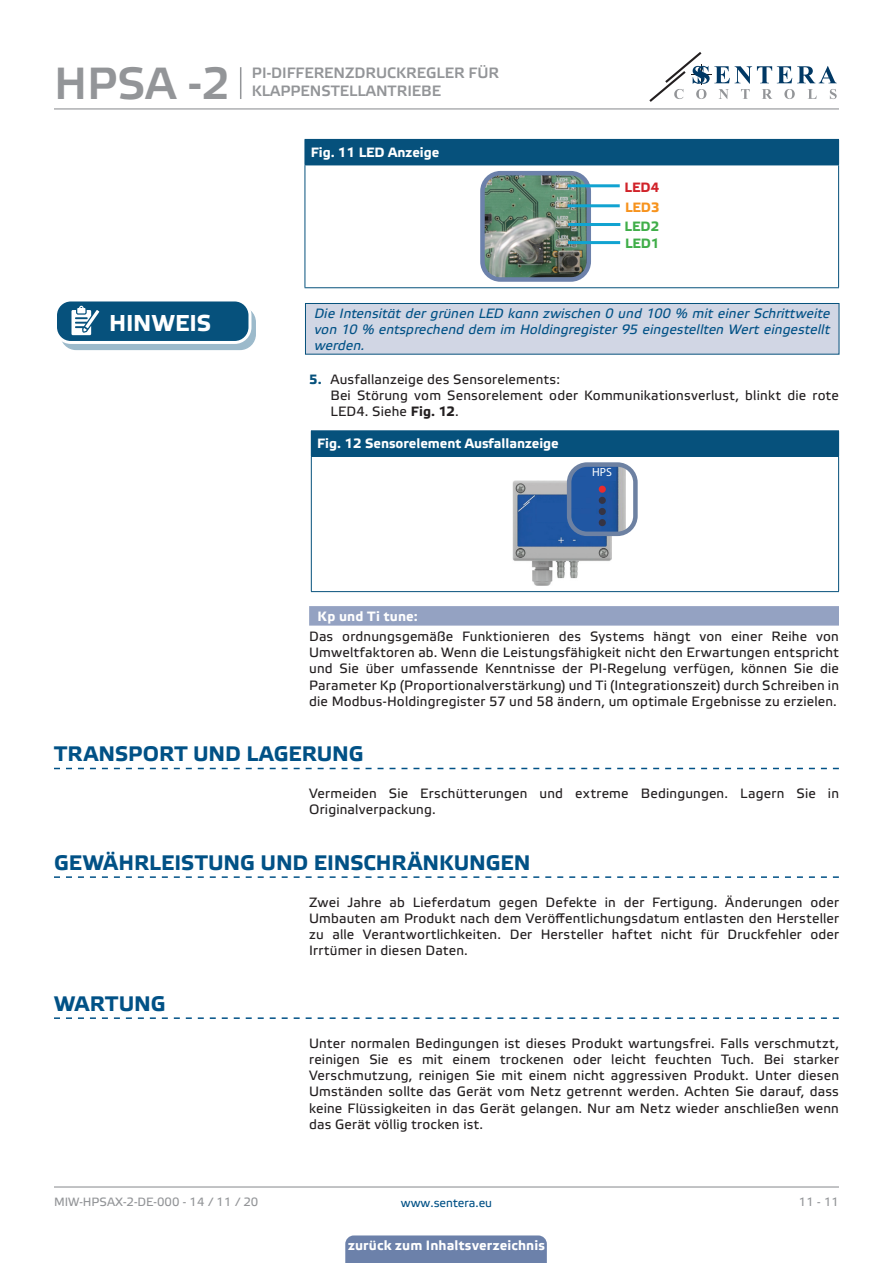
<style>
.page{position:relative;width:893px;height:1263px;background:#fff}
.page>*{position:absolute;margin:0;border:0;box-sizing:border-box;transform-origin:0 0}
.t1{font:45px "Etelka Medium Pro";color:#939598}
.t2{font:700 22.95px "Etelka Text Pro";color:#fff}
.t3{font:700 21px "Etelka Text Pro";color:#015186}
.t4{font:15px "Etelka Medium Pro";color:#939598}
.body{font:13.5px/16.2px "Etelka Text Pro";letter-spacing:.015em;color:#231f20;text-align:justify}
.attention{font:italic 13.5px/16.2px "Etelka Text Pro";letter-spacing:.01em;color:#015186;text-align:justify}
.Numbering{font:13.5px/16.2px "Etelka Text Pro";letter-spacing:.015em;color:#231f20}
.head-table{font:700 13.5px "Etelka Text Pro";color:#fff}
.Number-roman{font:700 13.5px "Etelka Text Pro";letter-spacing:.02em;color:#fff}
.t5{font:700 13.5px "Etelka Text Pro";color:#40ae49}
.t6{font:700 13.5px "Etelka Text Pro";color:#f7931d}
.t7{font:700 13.5px "Etelka Text Pro";color:#d1232a}
.t8{font:12px "Etelka Text Pro";color:#939598}
.t9{font:12px "Etelka Text Pro";color:#015186}
.t10{font:11.85px "Myriad Pro";color:#fff}
.s1{font-weight:700;color:#06517c}
.s2{font-weight:700}
</style>
<div class="page">
<hr style="left:54px;top:108px;width:785px;height:1px;background:#939598">
<hr style="left:54px;top:1186px;width:785px;height:1px;background:#939598">
<svg style="left:649px;top:52px;width:188px;height:50px"></svg>
<div style="left:345px;top:1235px;width:202px;height:28px;background:#6c81aa"></div>
<div style="left:309px;top:606px;width:530px;height:20px;background:#94a2c2"></div>
<div style="left:305px;top:139px;width:534px;height:26px;background:#06517c"></div>
<hr style="left:305px;top:165px;width:534px;height:1px;background:#06517c">
<hr style="left:305px;top:165px;width:1px;height:122px;background:#06517c">
<hr style="left:838px;top:165px;width:1px;height:122px;background:#06517c">
<hr style="left:305px;top:287px;width:534px;height:1px;background:#06517c">
<img style="left:485px;top:176px;width:101px;height:101px">
<div style="left:480px;top:171px;width:111px;height:111px;border:4px solid #6c81aa;border-radius:18px"></div>
<hr style="left:568px;top:241px;width:52px;height:3px;background:#11a3d1">
<hr style="left:568px;top:223px;width:52px;height:3px;background:#11a3d1">
<hr style="left:568px;top:204px;width:52px;height:3px;background:#11a3d1">
<hr style="left:568px;top:184px;width:52px;height:3px;background:#11a3d1">
<div style="left:61px;top:307px;width:194px;height:42px;background:#9cbacb;border-radius:15px"></div>
<div style="left:60px;top:306px;width:196px;height:44px;border:1px solid #06517c;border-radius:15px"></div>
<div style="left:56px;top:300px;width:194px;height:42px;background:#06517c;border-radius:15px"></div>
<div style="left:54px;top:298px;width:197px;height:46px;border:3px solid #fff;border-radius:15px"></div>
<svg style="left:71px;top:306px;width:34px;height:37px"></svg>
<div style="left:305px;top:303px;width:534px;height:51px;background:#d1d6e4"></div>
<div style="left:305px;top:303px;width:534px;height:52px;border:1px solid #06517c"></div>
<div style="left:311px;top:431px;width:528px;height:25px;background:#06517c"></div>
<hr style="left:311px;top:457px;width:1px;height:134px;background:#06517c">
<hr style="left:838px;top:457px;width:1px;height:134px;background:#06517c">
<hr style="left:311px;top:591px;width:528px;height:1px;background:#06517c">
<hr style="left:311px;top:430px;width:528px;height:1px;background:#06517c">
<hr style="left:311px;top:456px;width:528px;height:1px;background:#06517c">
<img style="left:512px;top:480px;width:100px;height:106px">
<div style="left:537px;top:503px;width:50px;height:18px;background:#2057a3"></div>
<img style="left:569px;top:467px;width:58px;height:67px">
<div style="left:569px;top:477px;width:16px;height:30px;background:#2057a3"></div>
<div style="left:599px;top:486px;width:7px;height:7px;background:#e92c2e;border-radius:50%"></div>
<div style="left:599px;top:497px;width:7px;height:7px;background:#363443;border-radius:50%"></div>
<div style="left:599px;top:508px;width:7px;height:7px;background:#363443;border-radius:50%"></div>
<div style="left:599px;top:519px;width:7px;height:7px;background:#363443;border-radius:50%"></div>
<div style="left:591px;top:465px;width:25px;height:16px;background:#2057a3"></div>
<div style="left:567px;top:462px;width:71px;height:74px;border:4px solid #6d81a2;border-radius:18px"></div>
<svg style="left:54px;top:768px;width:785px;height:1px"></svg>
<svg style="left:54px;top:876px;width:785px;height:2px"></svg>
<svg style="left:54px;top:1017px;width:785px;height:2px"></svg>
<hr style="left:240px;top:67px;width:1px;height:32px;background:#939598">
<h1 class="t1" style="left:54px;top:59px;width:177px">HPSA -2</h1>
<p class="t4" style="left:252px;top:65px;width:249px">PI-DIFFERENZDRUCKREGLER FÜR</p>
<p class="t4" style="left:252px;top:83px;width:191px">KLAPPENSTELLANTRIEBE</p>
<p class="head-table" style="left:311px;top:145px;width:130px">Fig. 11 LED Anzeige</p>
<p class="t7" style="left:625px;top:179px;width:36px">LED4</p>
<p class="t6" style="left:625px;top:200px;width:36px">LED3</p>
<p class="t5" style="left:625px;top:218px;width:36px">LED2</p>
<p class="t5" style="left:625px;top:236px;width:36px">LED1</p>
<p class="t2" style="left:109px;top:310px;width:104px">HINWEIS</p>
<p class="attention" style="left:314px;top:306px;width:517px">Die Intensität der grünen LED kann zwischen 0 und 100 % mit einer Schrittweite von 10 % entsprechend dem im Holdingregister 95 eingestellten Wert eingestellt werden.</p>
<p class="body" style="left:309px;top:372px;width:252px"><span class="s1">5.</span> Ausfallanzeige des Sensorelements:</p>
<p class="Numbering" style="left:330px;top:388px;width:510px">Bei Störung vom Sensorelement oder Kommunikationsverlust, blinkt die rote<br>LED4. Siehe <span class="s2">Fig. 12</span>.</p>
<p class="head-table" style="left:317px;top:436px;width:243px">Fig. 12 Sensorelement Ausfallanzeige</p>
<p class="t10" style="left:592px;top:464px;width:21px">HPS</p>
<p class="Number-roman" style="left:318px;top:608px;width:102px">Kp und Ti tune:</p>
<p class="body" style="left:309px;top:629px;width:531px">Das ordnungsgemäße Funktionieren des Systems hängt von einer Reihe von Umweltfaktoren ab. Wenn die Leistungsfähigkeit nicht den Erwartungen entspricht und Sie über umfassende Kenntnisse der PI-Regelung verfügen, können Sie die Parameter Kp (Proportionalverstärkung) und Ti (Integrationszeit) durch Schreiben in die Modbus-Holdingregister 57 und 58 ändern, um optimale Ergebnisse zu erzielen.</p>
<p class="t3" style="left:54px;top:742px;width:311px">TRANSPORT UND LAGERUNG</p>
<p class="body" style="left:309px;top:786px;width:531px">Vermeiden Sie Erschütterungen und extreme Bedingungen. Lagern Sie in<br>Originalverpackung.</p>
<p class="t3" style="left:54px;top:851px;width:478px">GEWÄHRLEISTUNG UND EINSCHRÄNKUNGEN</p>
<p class="body" style="left:309px;top:895px;width:531px">Zwei Jahre ab Lieferdatum gegen Defekte in der Fertigung. Änderungen oder Umbauten am Produkt nach dem Veröffentlichungsdatum entlasten den Hersteller zu alle Verantwortlichkeiten. Der Hersteller haftet nicht für Druckfehler oder Irrtümer in diesen Daten.</p>
<p class="t3" style="left:54px;top:992px;width:113px">WARTUNG</p>
<p class="body" style="left:309px;top:1036px;width:531px">Unter normalen Bedingungen ist dieses Produkt wartungsfrei. Falls verschmutzt, reinigen Sie es mit einem trockenen oder leicht feuchten Tuch. Bei starker Verschmutzung, reinigen Sie mit einem nicht aggressiven Produkt. Unter diesen Umständen sollte das Gerät vom Netz getrennt werden. Achten Sie darauf, dass keine Flüssigkeiten in das Gerät gelangen. Nur am Netz wieder anschließen wenn das Gerät völlig trocken ist.</p>
<p class="t8" style="left:54px;top:1195px;width:206px">MIW-HPSAX-2-DE-000 - 14 / 11 / 20</p>
<p class="t9" style="left:401px;top:1196px;width:93px">www.sentera.eu</p>
<p class="t8" style="left:799px;top:1195px;width:42px">11 - 11</p>
<p class="head-table" style="left:348px;top:1238px;width:198px">zurück zum Inhaltsverzeichnis</p>
</div>
